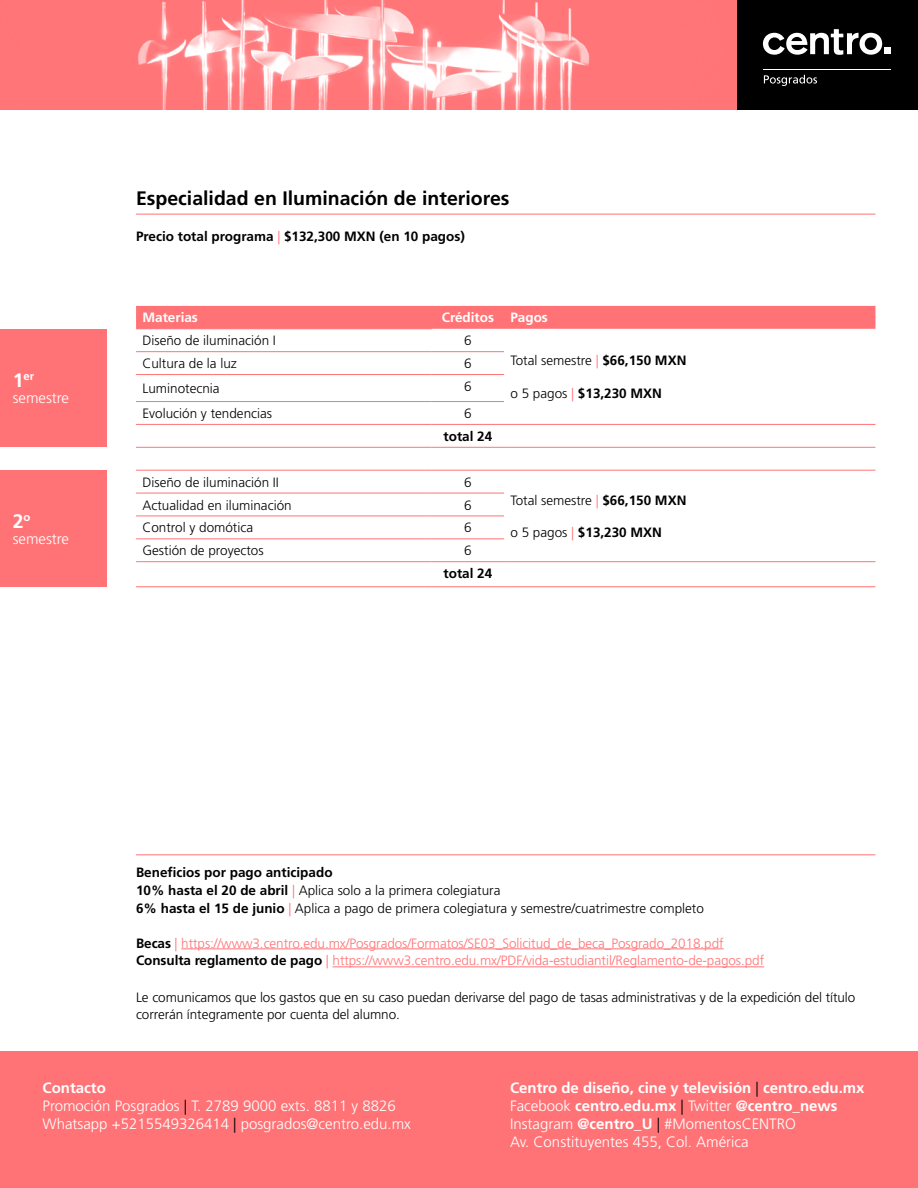
<style>
.page{position:relative;width:918px;height:1188px;background:#fff}
.page>*{position:absolute;margin:0;border:0;box-sizing:border-box;transform-origin:0 0}
.t1{font:700 19.5px "Frutiger LT Std";color:#000}
.t2{font:700 19.5px "Frutiger LT Std";color:#fff}
.t3{font:700 15px/18px "Frutiger LT Std";color:#fff}
.t4{font:300 15px/18px "Frutiger LT Std";color:#fff}
.t5{font:300 13.5px/18px "Frutiger LT Std";color:#000}
.t6{font:300 13.5px/18px "Frutiger LT Std";letter-spacing:-.005em;color:#ff7376}
.t7{font:700 13.5px "Frutiger LT Std";color:#000}
.t8{font:700 13.5px "Frutiger LT Std";color:#fff}
.t9{font:700 11.4px "Frutiger LT Std";color:#fff}
.s1{font-size:19.5px}
.s2{font-weight:300;color:#ff7376}
.s3{color:#ff7376}
.s4{font-weight:700}
.s5{font-weight:300}
.s6{font-weight:700;color:#000}
.s7{color:#000}
.s8{font-weight:300;color:#000}
</style>
<div class="page">
<div style="left:0;top:1052px;width:918px;height:136px;background:#ff7376"></div>
<hr style="left:136px;top:214px;width:739px;height:1px;background:#ff7376">
<div style="left:0;top:329px;width:106px;height:118px;background:#ff7376"></div>
<div style="left:0;top:470px;width:106px;height:117px;background:#ff7376"></div>
<div style="left:136px;top:306px;width:739px;height:23px;background:#ff7376"></div>
<hr style="left:136px;top:329px;width:296px;height:1px;background:#ff7376">
<hr style="left:136px;top:351px;width:296px;height:1px;background:#ff7376">
<hr style="left:432px;top:351px;width:72px;height:1px;background:#ff7376">
<hr style="left:136px;top:374px;width:296px;height:1px;background:#ff7376">
<hr style="left:432px;top:374px;width:72px;height:1px;background:#ff7376">
<hr style="left:136px;top:401px;width:296px;height:1px;background:#ff7376">
<hr style="left:432px;top:401px;width:72px;height:1px;background:#ff7376">
<hr style="left:136px;top:424px;width:296px;height:1px;background:#ff7376">
<hr style="left:432px;top:424px;width:72px;height:1px;background:#ff7376">
<hr style="left:504px;top:424px;width:371px;height:1px;background:#ff7376">
<hr style="left:136px;top:447px;width:296px;height:1px;background:#ff7376">
<hr style="left:432px;top:447px;width:72px;height:1px;background:#ff7376">
<hr style="left:504px;top:447px;width:371px;height:1px;background:#ff7376">
<hr style="left:136px;top:470px;width:296px;height:1px;background:#ff7376">
<hr style="left:432px;top:470px;width:72px;height:1px;background:#ff7376">
<hr style="left:504px;top:470px;width:371px;height:1px;background:#ff7376">
<hr style="left:136px;top:493px;width:296px;height:1px;background:#ff7376">
<hr style="left:432px;top:493px;width:72px;height:1px;background:#ff7376">
<hr style="left:136px;top:516px;width:296px;height:1px;background:#ff7376">
<hr style="left:136px;top:539px;width:296px;height:1px;background:#ff7376">
<hr style="left:432px;top:516px;width:72px;height:1px;background:#ff7376">
<hr style="left:432px;top:539px;width:72px;height:1px;background:#ff7376">
<hr style="left:136px;top:561px;width:296px;height:1px;background:#ff7376">
<hr style="left:432px;top:561px;width:72px;height:1px;background:#ff7376">
<hr style="left:136px;top:587px;width:296px;height:1px;background:#ff7376">
<hr style="left:432px;top:587px;width:72px;height:1px;background:#ff7376">
<hr style="left:504px;top:561px;width:371px;height:1px;background:#ff7376">
<hr style="left:504px;top:587px;width:371px;height:1px;background:#ff7376">
<div style="left:736px;top:0;width:182px;height:110px;background:#000"></div>
<svg style="left:763px;top:29px;width:119px;height:26px"></svg>
<div style="left:884px;top:47px;width:6px;height:7px;background:#fff"></div>
<hr style="left:763px;top:69px;width:127px;height:1px;background:#fff">
<svg style="left:764px;top:75px;width:53px;height:11px"></svg>
<img style="left:0;top:0;width:736px;height:110px">
<hr style="left:136px;top:855px;width:739px;height:1px;background:#ff7376">
<hr style="left:181px;top:949px;width:543px;height:1px;background:#ff7376">
<hr style="left:333px;top:967px;width:431px;height:1px;background:#ff7376">
<p class="t9" style="left:13px;top:370px;width:23px"><span class="s1">1</span>er</p>
<p class="t4" style="left:13px;top:390px;width:58px">semestre</p>
<h1 class="t2" style="left:13px;top:510px;width:19px">2<sup>o</sup></h1>
<p class="t4" style="left:13px;top:530px;width:58px">semestre</p>
<h1 class="t1" style="left:136px;top:187px;width:375px">Especialidad en Iluminación de interiores</h1>
<p class="t7" style="left:136px;top:229px;width:330px">Precio total programa <span class="s2">|</span> $132,300 MXN (en 10 pagos)</p>
<p class="t8" style="left:142px;top:310px;width:57px">Materias</p>
<p class="t8" style="left:442px;top:310px;width:108px">Créditos Pagos</p>
<p class="t5" style="left:142px;top:332px;width:135px">Diseño de iluminación I</p>
<p class="t5" style="left:464px;top:332px;width:9px">6</p>
<p class="t5" style="left:510px;top:352px;width:178px">Total semestre <span class="s3">|</span> <span class="s4">$66,150 MXN</span></p>
<p class="t7" style="left:510px;top:385px;width:153px"><span class="s5">o 5 pagos</span> <span class="s2">|</span> $13,230 MXN</p>
<p class="t5" style="left:142px;top:355px;width:96px">Cultura de la luz</p>
<p class="t5" style="left:464px;top:355px;width:9px">6</p>
<p class="t5" style="left:142px;top:380px;width:79px">Luminotecnia</p>
<p class="t5" style="left:464px;top:378px;width:9px">6</p>
<p class="t5" style="left:142px;top:405px;width:131px">Evolución y tendencias</p>
<p class="t5" style="left:464px;top:405px;width:9px">6</p>
<p class="t7" style="left:444px;top:428px;width:50px">total 24</p>
<p class="t5" style="left:142px;top:473px;width:138px">Diseño de iluminación II</p>
<p class="t5" style="left:464px;top:473px;width:9px">6</p>
<p class="t5" style="left:142px;top:496px;width:151px">Actualidad en iluminación</p>
<p class="t5" style="left:464px;top:496px;width:9px">6</p>
<p class="t5" style="left:142px;top:519px;width:112px">Control y domótica</p>
<p class="t5" style="left:464px;top:519px;width:9px">6</p>
<p class="t5" style="left:142px;top:542px;width:123px">Gestión de proyectos</p>
<p class="t5" style="left:464px;top:542px;width:9px">6</p>
<p class="t7" style="left:444px;top:566px;width:50px">total 24</p>
<p class="t5" style="left:510px;top:491px;width:178px">Total semestre <span class="s3">|</span> <span class="s4">$66,150 MXN</span></p>
<p class="t7" style="left:510px;top:525px;width:153px"><span class="s5">o 5 pagos</span> <span class="s2">|</span> $13,230 MXN</p>
<p class="t5" style="left:136px;top:864px;width:569px"><span class="s4">Beneficios por pago anticipado<br>10% hasta el 20 de abril</span> <span class="s3">|</span> Aplica solo a la primera colegiatura<br><span class="s4">6% hasta el 15 de junio</span> <span class="s3">|</span> Aplica a pago de primera colegiatura y semestre/cuatrimestre completo</p>
<p class="t6" style="left:136px;top:934px;width:630px"><span class="s6">Becas</span> | https://www3.centro.edu.mx/Posgrados/Formatos/SE03_Solicitud_de_beca_Posgrado_2018.pdf<br><span class="s6">Consulta reglamento de pago</span> | https://www3.centro.edu.mx/PDF/vida-estudiantil/Reglamento-de-pagos.pdf</p>
<p class="t5" style="left:136px;top:988px;width:721px">Le comunicamos que los gastos que en su caso puedan derivarse del pago de tasas administrativas y de la expedición del título correrán íntegramente por cuenta del alumno.</p>
<p class="t4" style="left:43px;top:1079px;width:370px"><span class="s4">Contacto<br></span>Promoción Posgrados <span class="s7">|</span> T. 2789 9000 exts. 8811 y 8826<br>Whatsapp +5215549326414 <span class="s7">|</span> posgrados@centro.edu.mx</p>
<p class="t3" style="left:510px;top:1079px;width:356px">Centro de diseño, cine y televisión <span class="s8">|</span> centro.edu.mx <span class="s5">Facebook</span> centro.edu.mx <span class="s8">|</span> <span class="s5">Twitter</span> @centro_news <span class="s5">Instagram</span> @centro_U <span class="s8">|</span> <span class="s5">#MomentosCENTRO<br>Av. Constituyentes 455, Col. América</span></p>
</div>
